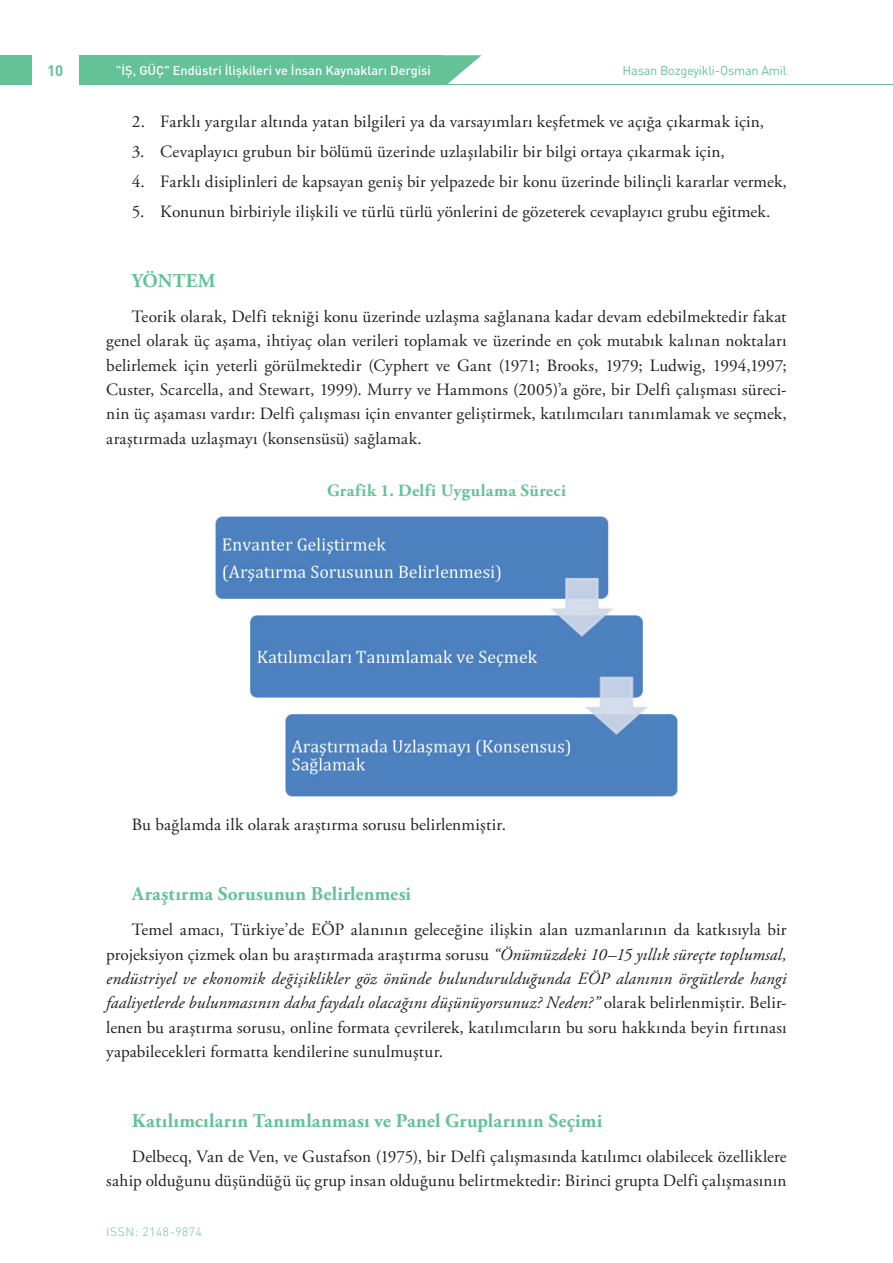
<style>
.page{position:relative;width:893px;height:1263px;background:#fff}
.page>*{position:absolute;margin:0;border:0;box-sizing:border-box;transform-origin:0 0}
.t1{font:700 19.5px "Adobe Garamond Pro";letter-spacing:.01em;color:#63c298}
.t2{font:17.25px/24.3px "Adobe Garamond Pro";letter-spacing:.01em;color:#231f20;text-align:justify}
.t3{font:700 17.25px "Adobe Garamond Pro";letter-spacing:.02em;color:#63c298}
.t4{font:700 15px "DIN Pro";color:#63c298}
.t5{font:500 12.75px "DIN Pro";color:#fff}
.t6{font:12.75px "DIN Pro";letter-spacing:-.02em;color:#63c298}
.t7{font:300 12px "DIN Pro";letter-spacing:.05em;color:#63c298}
.s1{font-style:italic}
</style>
<div class="page">
<svg style="left:443px;top:55px;width:39px;height:29px"></svg>
<div style="left:0;top:55px;width:443px;height:30px;background:#63c298"></div>
<hr style="left:106px;top:84px;width:787px;height:1px;background:#63c298">
<div style="left:32px;top:55px;width:46px;height:31px;background:#fff"></div>
<img style="left:215px;top:516px;width:463px;height:281px">
<p class="t4" style="left:47px;top:60px;width:18px">10</p>
<p class="t5" style="left:116px;top:62px;width:316px">"İŞ, GÜÇ" Endüstri İlişkileri ve İnsan Kaynakları Dergisi</p>
<p class="t6" style="left:623px;top:62px;width:166px">Hasan Bozgeyikli-Osman Amil</p>
<p class="t2" style="left:132px;top:110px;width:634px">2. Farklı yargılar altında yatan bilgileri ya da varsayımları keşfetmek ve açığa çıkarmak için,</p>
<p class="t2" style="left:132px;top:140px;width:594px">3. Cevaplayıcı grubun bir bölümü üzerinde uzlaşılabilir bir bilgi ortaya çıkarmak için,</p>
<p class="t2" style="left:132px;top:170px;width:656px">4. Farklı disiplinleri de kapsayan geniş bir yelpazede bir konu üzerinde bilinçli kararlar vermek,</p>
<p class="t2" style="left:132px;top:200px;width:640px">5. Konunun birbiriyle ilişkili ve türlü türlü yönlerini de gözeterek cevaplayıcı grubu eğitmek.</p>
<p class="t1" style="left:132px;top:270px;width:85px">YÖNTEM</p>
<p class="t2" style="left:106px;top:305px;width:682px;text-indent:26px">Teorik olarak, Delfi tekniği konu üzerinde uzlaşma sağlanana kadar devam edebilmektedir fakat genel olarak üç aşama, ihtiyaç olan verileri toplamak ve üzerinde en çok mutabık kalınan noktaları belirlemek için yeterli görülmektedir (Cyphert ve Gant (1971; Brooks, 1979; Ludwig, 1994,1997; Custer, Scarcella, and Stewart, 1999). Murry ve Hammons (2005)’a göre, bir Delfi çalışması süreci&shy;nin üç aşaması vardır: Delfi çalışması için envanter geliştirmek, katılımcıları tanımlamak ve seçmek, araştırmada uzlaşmayı (konsensüsü) sağlamak.</p>
<p class="t3" style="left:327px;top:480px;width:240px">Grafik 1. Delfi Uygulama Süreci</p>
<p class="t2" style="left:132px;top:813px;width:376px">Bu bağlamda ilk olarak araştırma sorusu belirlenmiştir.</p>
<p class="t1" style="left:132px;top:883px;width:281px">Araştırma Sorusunun Belirlenmesi</p>
<p class="t2" style="left:106px;top:918px;width:682px;text-indent:26px">Temel amacı, Türkiye’de EÖP alanının geleceğine ilişkin alan uzmanlarının da katkısıyla bir projeksiyon çizmek olan bu araştırmada araştırma sorusu <span class="s1">“Önümüzdeki 10–15 yıllık süreçte toplumsal, endüstriyel ve ekonomik değişiklikler göz önünde bulundurulduğunda EÖP alanının örgütlerde hangi faaliyetlerde bulunmasının daha faydalı olacağını düşünüyorsunuz? Neden?”</span> olarak belirlenmiştir. Belir&shy;lenen bu araştırma sorusu, online formata çevrilerek, katılımcıların bu soru hakkında beyin fırtınası yapabilecekleri formatta kendilerine sunulmuştur.</p>
<p class="t1" style="left:132px;top:1110px;width:472px">Katılımcıların Tanımlanması ve Panel Gruplarının Seçimi</p>
<p class="t2" style="left:106px;top:1145px;width:682px;text-align:right">Delbecq, Van de Ven, ve Gustafson (1975), bir Delfi çalışmasında katılımcı olabilecek özelliklere sahip olduğunu düşündüğü üç grup insan olduğunu belirtmektedir: Birinci grupta Delfi çalışmasının</p>
<p class="t7" style="left:106px;top:1223px;width:97px">ISSN: 2148-9874</p>
</div>
